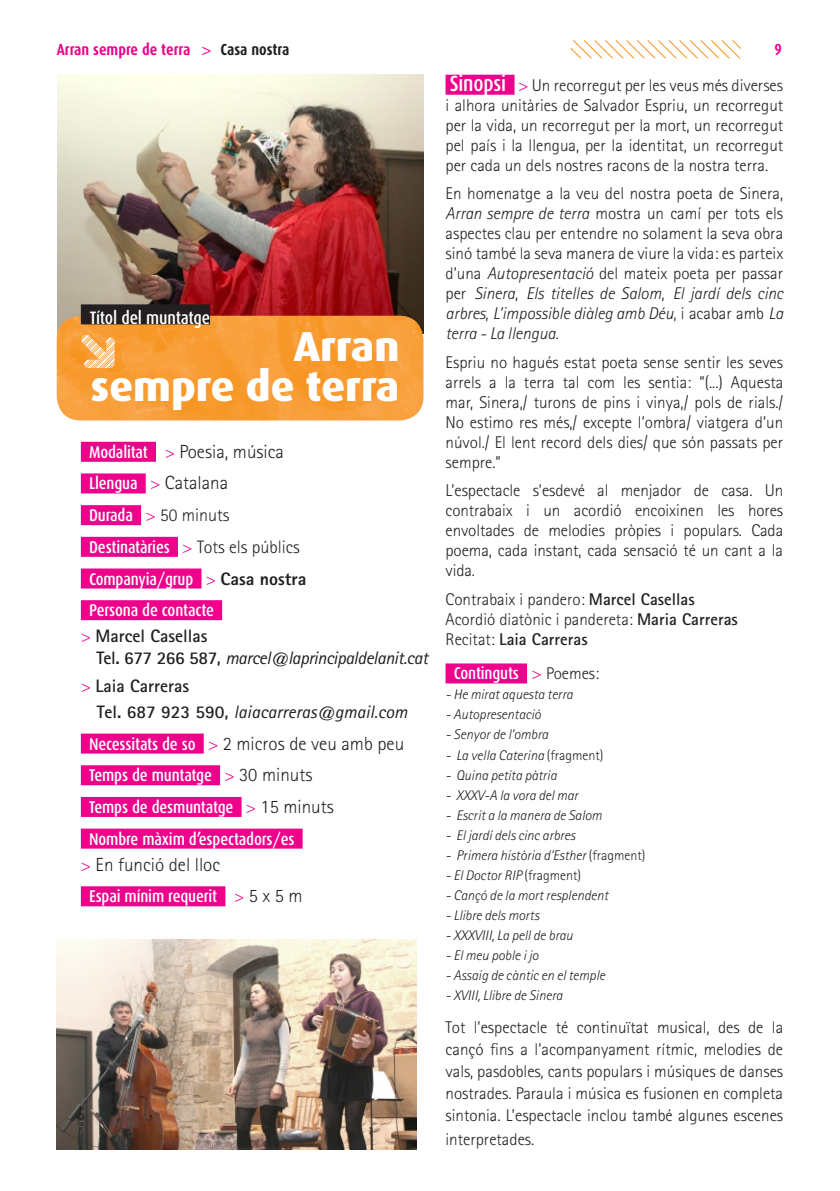
<style>
.page{position:relative;width:840px;height:1191px;background:#fff}
.page>*{position:absolute;margin:0;border:0;box-sizing:border-box;transform-origin:0 0}
.t1{font:800 42px/40px "Dax";color:#fff;text-align:right}
.t2{font:300 19px/31.6px "Rotis Sans Serif";color:#231f20}
.t3{font:italic 18px/22px "Rotis Sans Serif";letter-spacing:-.025em;color:#231f20}
.t4{font:700 18px/26px "Rotis Sans Serif";color:#231f20}
.t5{font:300 18px/31.6px "Rotis Sans Serif";color:#231f20}
.t6{font:500 18px "Dax Condensed";letter-spacing:-.01em;color:#fff}
.t7{font:300 17px/20px "Rotis Sans Serif";color:#231f20;text-align:justify}
.t8{font:500 17px/31.6px "Dax Condensed";letter-spacing:-.01em;color:#fff}
.t9{font:700 16px "Dax Condensed";color:#ed028c}
.t10{font:italic 300 14px "Rotis Sans Serif";color:#231f20}
.s1{font-family:"Caecilia LT Std";font-weight:400}
.s2{color:#231f20}
.s3{font-family:"Dax Condensed";font-weight:500;font-size:17px;color:#fff}
.s4{font-size:18px;color:#ed028c}
.s5{color:#ed028c}
.s6{font-family:"Rotis Sans Serif";font-weight:300;font-size:18px;color:#ed028c}
.s7{font-family:"Rotis Sans Serif";font-weight:800;font-size:18px;color:#231f20}
.s8{font-weight:300;font-style:normal;color:#ed028c}
.s9{font-weight:700;font-style:normal}
.s10{font-weight:300;color:#ed028c}
.s11{font-weight:400;font-style:italic}
.s12{font-family:"Rotis Sans Serif";font-weight:300;font-size:19px;color:#231f20}
.s13{font-family:"Dax Condensed";font-weight:500;font-size:22px;color:#fff}
.s14{font-style:italic}
.s15{font-weight:700}
.s16{font-family:"Rotis Sans Serif";font-weight:300;color:#231f20}
.s17{font-style:normal}
</style>
<div class="page">
<img style="left:57px;top:75px;width:366px;height:241px">
<img style="left:57px;top:939px;width:359px;height:210px">
<div style="left:81px;top:442px;width:75px;height:20px;background:#ed028c"></div>
<div style="left:81px;top:473px;width:65px;height:20px;background:#ed028c"></div>
<div style="left:81px;top:505px;width:60px;height:20px;background:#ed028c"></div>
<div style="left:81px;top:537px;width:97px;height:20px;background:#ed028c"></div>
<div style="left:81px;top:568px;width:120px;height:20px;background:#ed028c"></div>
<div style="left:81px;top:600px;width:141px;height:20px;background:#ed028c"></div>
<div style="left:81px;top:733px;width:123px;height:20px;background:#ed028c"></div>
<div style="left:81px;top:765px;width:139px;height:20px;background:#ed028c"></div>
<div style="left:81px;top:797px;width:160px;height:20px;background:#ed028c"></div>
<div style="left:81px;top:828px;width:221px;height:20px;background:#ed028c"></div>
<div style="left:81px;top:886px;width:144px;height:20px;background:#ed028c"></div>
<img style="left:57px;top:316px;width:366px;height:104px">
<div style="left:445px;top:75px;width:69px;height:20px;background:#ed028c"></div>
<div style="left:445px;top:663px;width:82px;height:20px;background:#ed028c"></div>
<svg style="left:81px;top:334px;width:34px;height:34px"></svg>
<svg style="left:570px;top:40px;width:170px;height:18px"></svg>
<div style="left:81px;top:304px;width:129px;height:20px;background:#231f20"></div>
<p class="t9" style="left:57px;top:40px;width:234px">Arran sempre de terra <span class="s1">&gt;</span> <span class="s2">Casa nostra</span></p>
<p class="t6" style="left:90px;top:308px;width:122px">Títol del muntatge</p>
<h1 class="t1" style="left:91px;top:326px;width:310px">Arran<br>sempre de terra</h1>
<p class="t2" style="left:89px;top:435px;width:196px"><span class="s3">Modalitat</span> <span class="s4">&gt;</span> Poesia, música<br><span class="s3">Llengua</span> <span class="s4">&gt;</span> Catalana</p>
<p class="t5" style="left:89px;top:499px;width:212px"><span class="s3">Durada</span> <span class="s5">&gt;</span> 50 minuts<br><span class="s3">Destinatàries</span> <span class="s5">&gt;</span> Tots els públics</p>
<p class="t8" style="left:89px;top:563px;width:219px">Companyia/grup <span class="s6">&gt;</span> <span class="s7">Casa nostra<br></span>Persona de contacte</p>
<p class="t3" style="left:96px;top:625px;width:333px;text-indent:-16px"><span class="s8">&gt;</span> <span class="s9">Marcel Casellas<br>Tel. 677 266 587,</span> marcel@laprincipaldelanit.cat</p>
<p class="t4" style="left:97px;top:672px;width:312px;text-indent:-16px"><span class="s10">&gt;</span> Laia Carreras<br>Tel. 687 923 590, <span class="s11">laiacarreras@gmail.com</span></p>
<p class="t2" style="left:89px;top:727px;width:316px"><span class="s3">Necessitats de so</span> <span class="s4">&gt;</span> 2 micros de veu amb peu</p>
<p class="t8" style="left:89px;top:760px;width:246px">Temps de muntatge <span class="s6">&gt;</span> <span class="s12">30 minuts<br></span>Temps de desmuntatge <span class="s6">&gt;</span> <span class="s12">15 minuts<br></span>Nombre màxim d’espectadors/es</p>
<p class="t2" style="left:81px;top:848px;width:141px"><span class="s4">&gt;</span> En funció del lloc</p>
<p class="t8" style="left:89px;top:881px;width:215px">Espai mínim requerit <span class="s6">&gt;</span> <span class="s12">5 x 5 m</span></p>
<p class="t9" style="left:774px;top:40px;width:9px">9</p>
<p class="t7" style="left:445px;top:75px;width:339px"><span class="s13">Sinopsi</span> <span class="s4">&gt;</span> Un recorregut per les veus més diverses i alhora unitàries de Salvador Espriu, un recorregut per la vida, un recorregut per la mort, un recorregut pel país i la llengua, per la identitat, un recorregut per cada un dels nostres racons de la nostra terra.</p>
<p class="t7" style="left:445px;top:183px;width:339px">En homenatge a la veu del nostra poeta de Sinera, <span class="s14">Arran sempre de terra</span> mostra un camí per tots els aspectes clau per entendre no solament la seva obra sinó també la seva manera de viure la vida: es parteix d’una <span class="s14">Autopresentació</span> del mateix poeta per passar per <span class="s14">Sinera</span>, <span class="s14">Els titelles de Salom</span>, <span class="s14">El jardí dels cinc arbres</span>, <span class="s14">L’impossible diàleg amb Déu</span>, i acabar amb <span class="s14">La terra - La llengua</span>.</p>
<p class="t7" style="left:445px;top:352px;width:339px">Espriu no hagués estat poeta sense sentir les seves arrels a la terra tal com les sentia: ”(...) Aquesta mar, Sinera,/ turons de pins i vinya,/ pols de rials./ No estimo res més,/ excepte l’ombra/ viatgera d’un núvol./ El lent record dels dies/ que són passats per sempre.”</p>
<p class="t7" style="left:445px;top:480px;width:339px">L’espectacle s’esdevé al menjador de casa. Un contrabaix i un acordió encoixinen les hores envoltades de melodies pròpies i populars. Cada poema, cada instant, cada sensació té un cant a la vida.</p>
<p class="t7" style="left:445px;top:589px;width:294px;text-align:left">Contrabaix i pandero: <span class="s15">Marcel Casellas<br></span>Acordió diatònic i pandereta: <span class="s15">Maria Carreras<br></span>Recitat: <span class="s15">Laia Carreras</span></p>
<p class="t8" style="left:453px;top:658px;width:147px">Continguts <span class="s6">&gt;</span> <span class="s16">Poemes:</span></p>
<p class="t10" style="left:445px;top:686px;width:129px">- He mirat aquesta terra</p>
<p class="t10" style="left:445px;top:706px;width:97px">- Autopresentació</p>
<p class="t10" style="left:445px;top:726px;width:104px">- Senyor de l’ombra</p>
<p class="t10" style="left:445px;top:746px;width:159px">- La vella Caterina <span class="s17">(fragment)</span></p>
<p class="t10" style="left:445px;top:766px;width:113px">- Quina petita pàtria</p>
<p class="t10" style="left:445px;top:786px;width:134px">- XXXV-A la vora del mar</p>
<p class="t10" style="left:445px;top:806px;width:158px">- Escrit a la manera de Salom</p>
<p class="t10" style="left:445px;top:826px;width:131px">- El jardí dels cinc arbres</p>
<p class="t10" style="left:445px;top:846px;width:201px">- Primera història d’Esther <span class="s17">(fragment)</span></p>
<p class="t10" style="left:445px;top:866px;width:137px">- El Doctor RIP <span class="s17">(fragment)</span></p>
<p class="t10" style="left:445px;top:886px;width:164px">- Cançó de la mort resplendent</p>
<p class="t10" style="left:445px;top:906px;width:95px">- Llibre dels morts</p>
<p class="t10" style="left:445px;top:926px;width:129px">- XXXVIII, La pell de brau</p>
<p class="t10" style="left:445px;top:946px;width:95px">- El meu poble i jo</p>
<p class="t10" style="left:445px;top:966px;width:161px">- Assaig de càntic en el temple</p>
<p class="t10" style="left:445px;top:986px;width:118px">- XVIII, Llibre de Sinera</p>
<p class="t7" style="left:445px;top:1016px;width:339px;line-height:22px">Tot l’espectacle té continuïtat musical, des de la cançó fins a l’acompanyament rítmic, melodies de vals, pasdobles, cants populars i músiques de danses nostrades. Paraula i música es fusionen en completa sintonia. L’espectacle inclou també algunes escenes</p>
<p class="t7" style="left:445px;top:1129px;width:90px">interpretades.</p>
</div>
